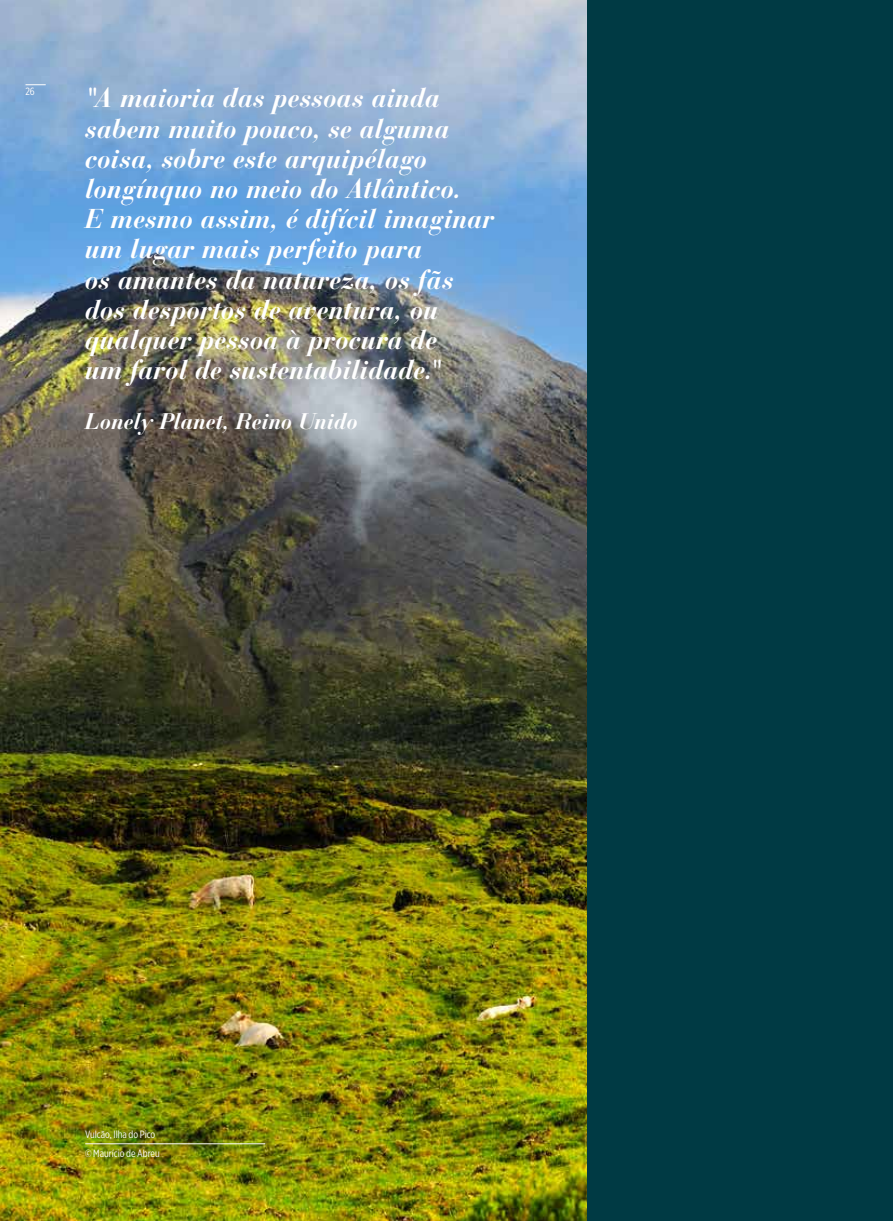
<style>
.page{position:relative;width:893px;height:1221px;background:#fff}
.page>*{position:absolute;margin:0;border:0;box-sizing:border-box;transform-origin:0 0}
.t1{font:italic 700 27px/30.2px "Bauer Bodoni Std";letter-spacing:-.005em;color:#fff}
.t2{font:italic 700 22.5px "Bauer Bodoni Std";letter-spacing:-.01em;color:#fff}
.t3{font:10.5px/19.5px "Gotham X Narrow";letter-spacing:-.005em;color:#fff}
</style>
<div class="page">
<img style="left:0;top:0;width:587px;height:1220px">
<hr style="left:85px;top:1143px;width:180px;height:1px;background:#fff">
<div style="left:587px;top:0;width:306px;height:1220px;background:#003a44"></div>
<svg style="left:26px;top:84px;width:20px;height:1px"></svg>
<p class="t3" style="left:26px;top:81px;width:11px">26</p>
<p class="t1" style="left:85px;top:83px;width:411px">"A maioria das pessoas ainda sabem muito pouco, se alguma coisa, sobre este arquipélago longínquo no meio do Atlântico.<br>E mesmo assim, é difícil imaginar um lugar mais perfeito para<br>os amantes da natureza, os fãs dos desportos de aventura, ou qualquer pessoa à procura de<br>um farol de sustentabilidade."</p>
<p class="t2" style="left:85px;top:407px;width:274px">Lonely Planet, Reino Unido</p>
<p class="t3" style="left:85px;top:1123px;width:76px">Vulcão, Ilha do Pico © Maurício de Abreu</p>
</div>
